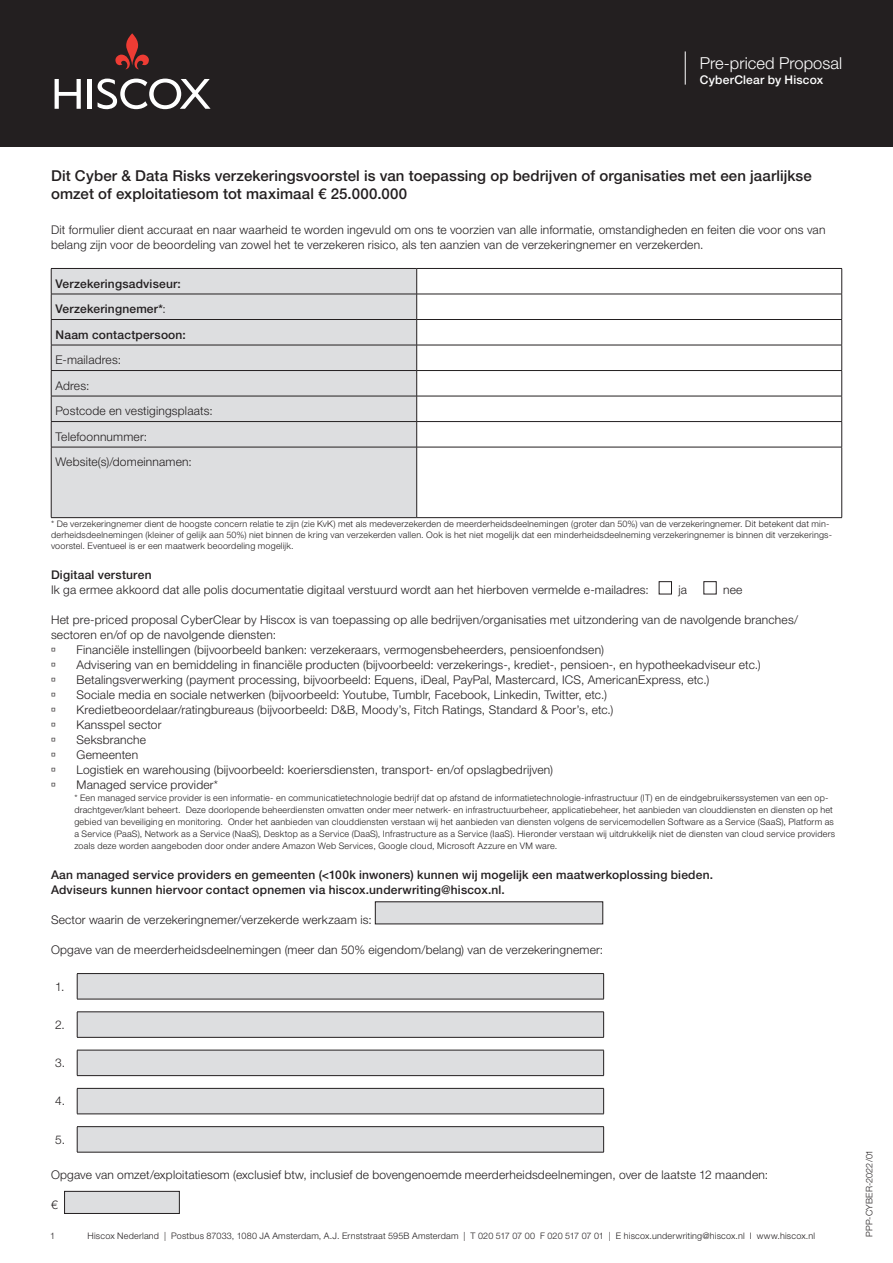
<style>
.page{position:relative;width:893px;height:1263px;background:#fff}
.page>*{position:absolute;margin:0;border:0;box-sizing:border-box;transform-origin:0 0}
.t1{font:300 16.5px "Helvetica Neue LT Std";color:#fff}
.t2{font:500 15px/18px "Helvetica Neue LT Std";letter-spacing:.005em;color:#231f20}
.t3{font:300 12px/25.5px "Helvetica Neue LT Std";letter-spacing:.015em;color:#231f20}
.t4{font:500 12px/25.5px "Helvetica Neue LT Std";letter-spacing:.015em;color:#231f20}
.t5{font:500 12px "Helvetica Neue LT Std";letter-spacing:.015em;color:#fff}
.t6{font:300 9px/12px "Helvetica Neue LT Std";letter-spacing:.025em;color:#231f20}
.s1{font-weight:300}
</style>
<div class="page">
<div style="left:0;top:0;width:893px;height:146px;background:#231f20"></div>
<svg style="left:115px;top:33px;width:34px;height:36px"></svg>
<div style="left:87px;top:79px;width:5px;height:30px;background:#fff"></div>
<svg style="left:55px;top:79px;width:26px;height:30px"></svg>
<svg style="left:98px;top:79px;width:113px;height:30px"></svg>
<hr style="left:685px;top:51px;width:1px;height:34px;background:#fff">
<div style="left:52px;top:269px;width:364px;height:248px;background:#dddee0"></div>
<hr style="left:51px;top:268px;width:366px;height:1px;background:#231f20">
<hr style="left:417px;top:268px;width:425px;height:1px;background:#231f20">
<hr style="left:51px;top:294px;width:366px;height:1px;background:#231f20">
<hr style="left:417px;top:294px;width:425px;height:1px;background:#231f20">
<hr style="left:51px;top:319px;width:366px;height:1px;background:#231f20">
<hr style="left:417px;top:319px;width:425px;height:1px;background:#231f20">
<hr style="left:51px;top:345px;width:366px;height:1px;background:#231f20">
<hr style="left:417px;top:345px;width:425px;height:1px;background:#231f20">
<hr style="left:51px;top:370px;width:366px;height:1px;background:#231f20">
<hr style="left:417px;top:370px;width:425px;height:1px;background:#231f20">
<hr style="left:51px;top:396px;width:366px;height:1px;background:#231f20">
<hr style="left:417px;top:396px;width:425px;height:1px;background:#231f20">
<hr style="left:51px;top:421px;width:366px;height:1px;background:#231f20">
<svg style="left:51px;top:269px;width:1px;height:178px"></svg>
<hr style="left:417px;top:421px;width:425px;height:1px;background:#231f20">
<svg style="left:416px;top:269px;width:1px;height:178px"></svg>
<svg style="left:841px;top:269px;width:1px;height:178px"></svg>
<hr style="left:51px;top:447px;width:366px;height:1px;background:#231f20">
<hr style="left:51px;top:447px;width:1px;height:70px;background:#231f20">
<hr style="left:417px;top:447px;width:425px;height:1px;background:#231f20">
<hr style="left:416px;top:447px;width:1px;height:70px;background:#231f20">
<hr style="left:841px;top:447px;width:1px;height:70px;background:#231f20">
<hr style="left:51px;top:517px;width:366px;height:1px;background:#231f20">
<hr style="left:417px;top:517px;width:425px;height:1px;background:#231f20">
<div style="left:659px;top:581px;width:13px;height:13px;border:1px solid #231f20"></div>
<div style="left:704px;top:581px;width:12px;height:13px;border:1px solid #231f20"></div>
<div style="left:375px;top:902px;width:228px;height:22px;background:#dddee0"></div>
<svg style="left:77px;top:974px;width:527px;height:178px;fill:#dddee0"></svg>
<hr style="left:77px;top:973px;width:527px;height:1px;background:#231f20">
<svg style="left:77px;top:974px;width:1px;height:25px"></svg>
<svg style="left:603px;top:974px;width:1px;height:25px"></svg>
<hr style="left:77px;top:999px;width:527px;height:1px;background:#231f20">
<hr style="left:77px;top:1011px;width:527px;height:1px;background:#231f20">
<svg style="left:77px;top:1012px;width:1px;height:25px"></svg>
<svg style="left:603px;top:1012px;width:1px;height:25px"></svg>
<hr style="left:77px;top:1037px;width:527px;height:1px;background:#231f20">
<hr style="left:77px;top:1050px;width:527px;height:1px;background:#231f20">
<svg style="left:77px;top:1050px;width:1px;height:25px"></svg>
<svg style="left:603px;top:1050px;width:1px;height:25px"></svg>
<hr style="left:77px;top:1075px;width:527px;height:1px;background:#231f20">
<hr style="left:77px;top:1088px;width:527px;height:1px;background:#231f20">
<svg style="left:77px;top:1088px;width:1px;height:25px"></svg>
<svg style="left:603px;top:1088px;width:1px;height:25px"></svg>
<hr style="left:77px;top:1113px;width:527px;height:1px;background:#231f20">
<hr style="left:77px;top:1126px;width:527px;height:1px;background:#231f20">
<svg style="left:77px;top:1127px;width:1px;height:25px"></svg>
<svg style="left:603px;top:1127px;width:1px;height:25px"></svg>
<hr style="left:77px;top:1152px;width:527px;height:1px;background:#231f20">
<div style="left:65px;top:1191px;width:114px;height:22px;background:#dddee0"></div>
<div style="left:64px;top:1191px;width:116px;height:23px;border:1px solid #231f20"></div>
<h1 class="t1" style="left:700px;top:53px;width:144px">Pre-priced Proposal</h1>
<p class="t5" style="left:700px;top:73px;width:125px">CyberClear by Hiscox</p>
<p class="t2" style="left:51px;top:166px;width:762px">Dit Cyber &amp; Data Risks verzekeringsvoorstel is van toepassing op bedrijven of organisaties met een jaarlijkse omzet of exploitatiesom tot maximaal € 25.000.000</p>
<p class="t3" style="left:51px;top:222px;width:776px;line-height:15px">Dit formulier dient accuraat en naar waarheid te worden ingevuld om ons te voorzien van alle informatie, omstandigheden en feiten die voor ons van belang zijn voor de beoordeling van zowel het te verzekeren risico, als ten aanzien van de verzekeringnemer en verzekerden.</p>
<p class="t4" style="left:55px;top:270px;width:132px">Verzekeringsadviseur:<br>Verzekeringnemer*<span class="s1">:<br></span>Naam contactpersoon:</p>
<p class="t3" style="left:55px;top:347px;width:159px">E-mailadres:<br>Adres:<br>Postcode en vestigingsplaats:<br>Telefoonnummer:<br>Website(s)/domeinnamen:</p>
<p class="t6" style="left:51px;top:519px;width:783px;line-height:10.8px">* De verzekeringnemer dient de hoogste concern relatie te zijn (zie KvK) met als medeverzekerden de meerderheidsdeelnemingen (groter dan 50%) van de verzekeringnemer. Dit betekent dat min&shy;derheidsdeelnemingen (kleiner of gelijk aan 50%) niet binnen de kring van verzekerden vallen. Ook is het niet mogelijk dat een minderheidsdeelneming verzekeringnemer is binnen dit verzekerings&shy;voorstel. Eventueel is er een maatwerk beoordeling mogelijk.</p>
<p class="t4" style="left:51px;top:562px;width:102px">Digitaal versturen</p>
<p class="t3" style="left:51px;top:577px;width:599px">Ik ga ermee akkoord dat alle polis documentatie digitaal verstuurd wordt aan het hierboven vermelde e-mailadres:</p>
<p class="t3" style="left:678px;top:577px;width:10px">ja</p>
<p class="t3" style="left:723px;top:577px;width:21px">nee</p>
<p class="t3" style="left:51px;top:607px;width:748px">Het pre-priced proposal CyberClear by Hiscox is van toepassing op alle bedrijven/organisaties met uitzondering van de navolgende branches/</p>
<p class="t3" style="left:51px;top:622px;width:226px">sectoren en/of op de navolgende diensten:</p>
<p class="t3" style="left:77px;top:637px;width:529px">Financiële instellingen (bijvoorbeeld banken: verzekeraars, vermogensbeheerders, pensioenfondsen)</p>
<p class="t3" style="left:77px;top:652px;width:686px">Advisering van en bemiddeling in financiële producten (bijvoorbeeld: verzekerings-, krediet-, pensioen-, en hypotheekadviseur etc.)</p>
<p class="t3" style="left:77px;top:667px;width:634px">Betalingsverwerking (payment processing, bijvoorbeeld: Equens, iDeal, PayPal, Mastercard, ICS, AmericanExpress, etc.)</p>
<p class="t3" style="left:77px;top:682px;width:532px">Sociale media en sociale netwerken (bijvoorbeeld: Youtube, Tumblr, Facebook, Linkedin, Twitter, etc.)</p>
<p class="t3" style="left:77px;top:697px;width:538px">Kredietbeoordelaar/ratingbureaus (bijvoorbeeld: D&amp;B, Moody’s, Fitch Ratings, Standard &amp; Poor’s, etc.)</p>
<p class="t3" style="left:77px;top:712px;width:86px">Kansspel sector</p>
<p class="t3" style="left:77px;top:727px;width:71px">Seksbranche</p>
<p class="t3" style="left:77px;top:742px;width:63px">Gemeenten</p>
<p class="t3" style="left:77px;top:757px;width:478px">Logistiek en warehousing (bijvoorbeeld: koeriersdiensten, transport- en/of opslagbedrijven)</p>
<p class="t3" style="left:77px;top:772px;width:143px">Managed service provider*</p>
<p class="t6" style="left:74px;top:792px;width:762px">* Een managed service provider is een informatie- en communicatietechnologie bedrijf dat op afstand de informatietechnologie-infrastructuur (IT) en de eindgebruikerssystemen van een op&shy;drachtgever/klant beheert. Deze doorlopende beheerdiensten omvatten onder meer netwerk- en infrastructuurbeheer, applicatiebeheer, het aanbieden van clouddiensten en diensten op het gebied van beveiliging en monitoring. Onder het aanbieden van clouddiensten verstaan wij het aanbieden van diensten volgens de servicemodellen Software as a Service (SaaS), Platform as a Service (PaaS), Network as a Service (NaaS), Desktop as a Service (DaaS), Infrastructure as a Service (IaaS). Hieronder verstaan wij uitdrukkelijk niet de diensten van cloud service providers zoals deze worden aangeboden door onder andere Amazon Web Services, Google cloud, Microsoft Azzure en VM ware.</p>
<p class="t4" style="left:51px;top:867px;width:664px;line-height:15px">Aan managed service providers en gemeenten (&lt;100k inwoners) kunnen wij mogelijk een maatwerkoplossing bieden.<br>Adviseurs kunnen hiervoor contact opnemen via hiscox.underwriting@hiscox.nl.</p>
<p class="t3" style="left:51px;top:907px;width:322px">Sector waarin de verzekeringnemer/verzekerde werkzaam is:</p>
<p class="t3" style="left:51px;top:937px;width:554px">Opgave van de meerderheidsdeelnemingen (meer dan 50% eigendom/belang) van de verzekeringnemer:</p>
<p class="t3" style="left:55px;top:973px;width:11px">1.</p>
<p class="t3" style="left:55px;top:1011px;width:11px">2.</p>
<p class="t3" style="left:55px;top:1050px;width:11px">3.</p>
<p class="t3" style="left:55px;top:1088px;width:11px">4.</p>
<p class="t3" style="left:55px;top:1126px;width:11px">5.</p>
<p class="t3" style="left:51px;top:1162px;width:719px">Opgave van omzet/exploitatiesom (exclusief btw, inclusief de bovengenoemde meerderheidsdeelnemingen, over de laatste 12 maanden:</p>
<p class="t3" style="left:51px;top:1192px;width:8px">€</p>
<p class="t6" style="left:50px;top:1230px;width:7px">1</p>
<p class="t6" style="left:88px;top:1230px;width:729px">Hiscox Nederland | Postbus 87033, 1080 JA Amsterdam, A.J. Ernststraat 595B Amsterdam | T 020 517 07 00 F 020 517 07 01 | E hiscox.underwriting@hiscox.nl I www.hiscox.nl</p>
<p class="t6" style="left:863px;top:1237px;width:89px;rotate:-90deg">PPP-CYBER-2022/01</p>
</div>
